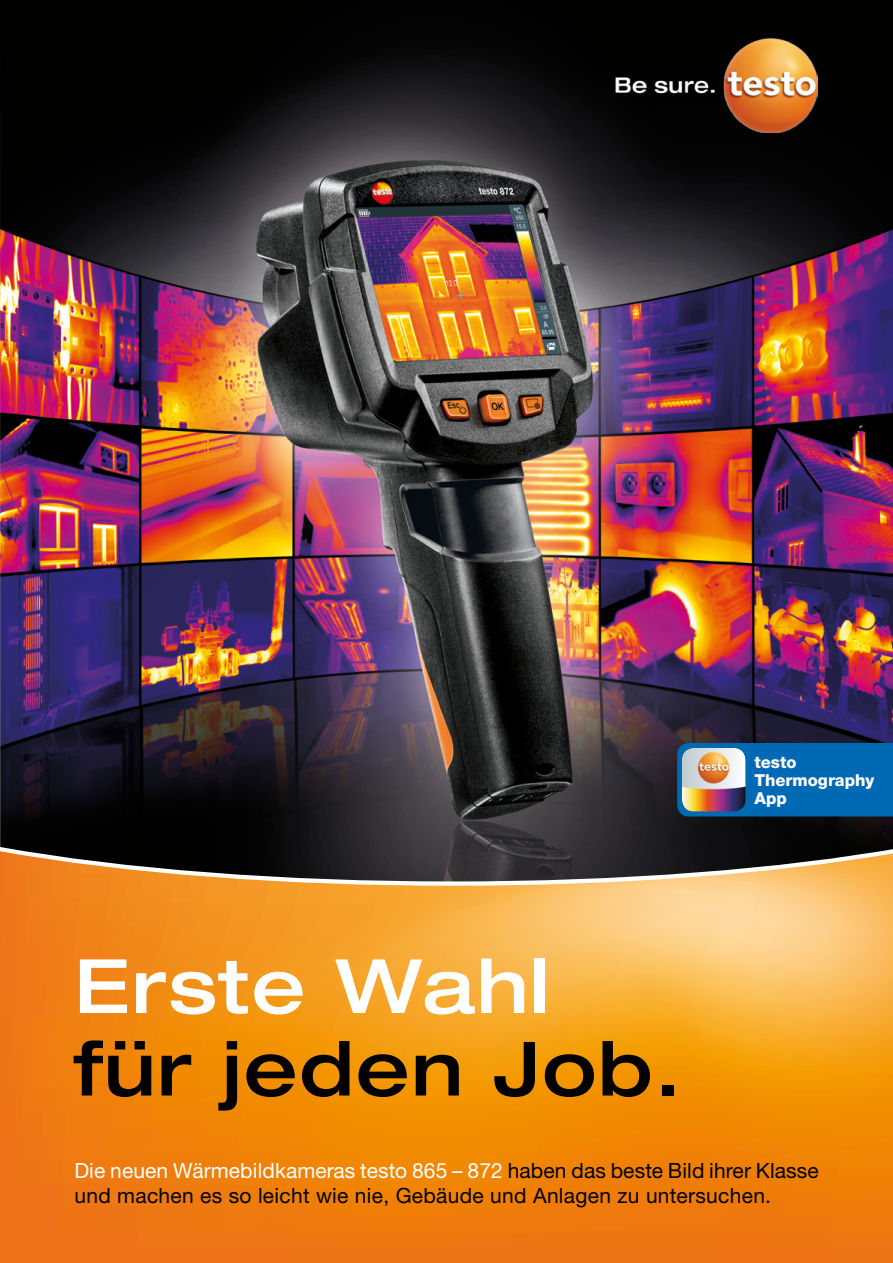
<style>
.page{position:relative;width:893px;height:1263px;background:#fff}
.page>*{position:absolute;margin:0;border:0;box-sizing:border-box;transform-origin:0 0}
.t1{font:500 expanded 75px "Helvetica Neue LTW1 G";letter-spacing:.025em;color:#000}
.t2{font:500 expanded 75px "Helvetica Neue LTW1 G";letter-spacing:.025em;color:#fff}
.t3{font:21px/25.5px "Helvetica Neue LTW1 G";letter-spacing:.005em;color:#000}
.t4{font:800 16.5px/18px "Helvetica Neue LTW1 G";color:#fff}
.s1{color:#fff}
</style>
<div class="page">
<img style="left:0;top:0;width:893px;height:847px">
<svg style="left:0;top:851px;width:893px;height:412px;background:#e88e21"></svg>
<div style="left:677px;top:743px;width:216px;height:73px;background:#0069b4"></div>
<img style="left:682px;top:748px;width:64px;height:64px">
<div style="left:680px;top:746px;width:67px;height:67px;border:2px solid #0069b4;border-radius:13px"></div>
<img style="left:603px;top:38px;width:214px;height:94px">
<h1 class="t2" style="left:74px;top:938px;width:477px">Erste Wahl</h1>
<h1 class="t1" style="left:74px;top:1021px;width:608px">für jeden Job.</h1>
<p class="t4" style="left:754px;top:753px;width:121px">testo<br>Thermography<br>App</p>
<p class="t3" style="left:74px;top:1157px;width:746px"><span class="s1">Die neuen Wärmebildkameras testo 865 – 872</span> haben das beste Bild ihrer Klasse und machen es so leicht wie nie, Gebäude und Anlagen zu untersuchen.</p>
</div>
